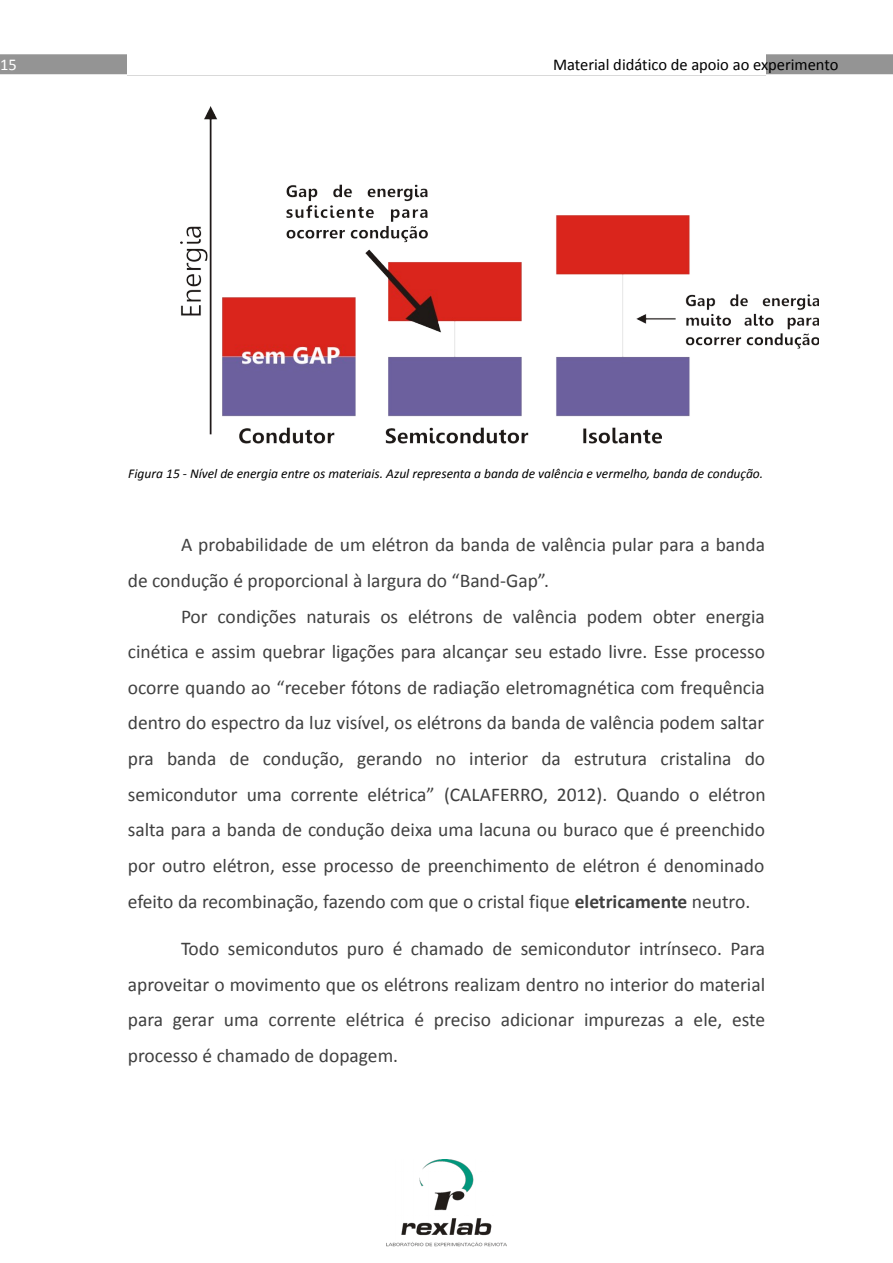
<style>
.page{position:relative;width:893px;height:1263px;background:#fff}
.page>*{position:absolute;margin:0;border:0;box-sizing:border-box;transform-origin:0 0}
.t1{font:19.5px/35.7px "Calibri";color:#404040;text-align:justify}
.t2{font:16.5px "Calibri";color:#000}
.t3{font:16.5px "Calibri";color:#fff}
.t4{font:italic 13.5px "Calibri";color:#000}
.s1{font-weight:700}
</style>
<div class="page">
<div style="left:0;top:54px;width:892px;height:20px;background:#949494"></div>
<div style="left:128px;top:53px;width:637px;height:1193px;background:#fff"></div>
<img style="left:181px;top:106px;width:637px;height:337px">
<img style="left:386px;top:1159px;width:121px;height:87px">
<hr style="left:128px;top:75px;width:637px;height:1px;background:#d9d9d9">
<p class="t3" style="left:0;top:54px;width:18px">15</p>
<p class="t2" style="left:553px;top:54px;width:287px">Material didático de apoio ao experimento</p>
<p class="t4" style="left:128px;top:465px;width:636px">Figura 15 - Nível de energia entre os materiais. Azul representa a banda de valência e vermelho, banda de condução.</p>
<p class="t1" style="left:128px;top:527px;width:638px;text-indent:53px">A probabilidade de um elétron da banda de valência pular para a banda de condução é proporcional à largura do “Band-Gap”.</p>
<p class="t1" style="left:128px;top:598px;width:639px;text-indent:53px">Por condições naturais os elétrons de valência podem obter energia cinética e assim quebrar ligações para alcançar seu estado livre. Esse processo ocorre quando ao “receber fótons de radiação eletromagnética com frequência dentro do espectro da luz visível, os elétrons da banda de valência podem saltar pra banda de condução, gerando no interior da estrutura cristalina do semicondutor uma corrente elétrica” (CALAFERRO, 2012). Quando o elétron salta para a banda de condução deixa uma lacuna ou buraco que é preenchido por outro elétron, esse processo de preenchimento de elétron é denominado efeito da recombinação, fazendo com que o cristal fique <span class="s1">eletricamente</span> neutro.</p>
<p class="t1" style="left:128px;top:931px;width:639px;text-indent:53px">Todo semicondutos puro é chamado de semicondutor intrínseco. Para aproveitar o movimento que os elétrons realizam dentro no interior do material para gerar uma corrente elétrica é preciso adicionar impurezas a ele, este processo é chamado de dopagem.</p>
</div>
